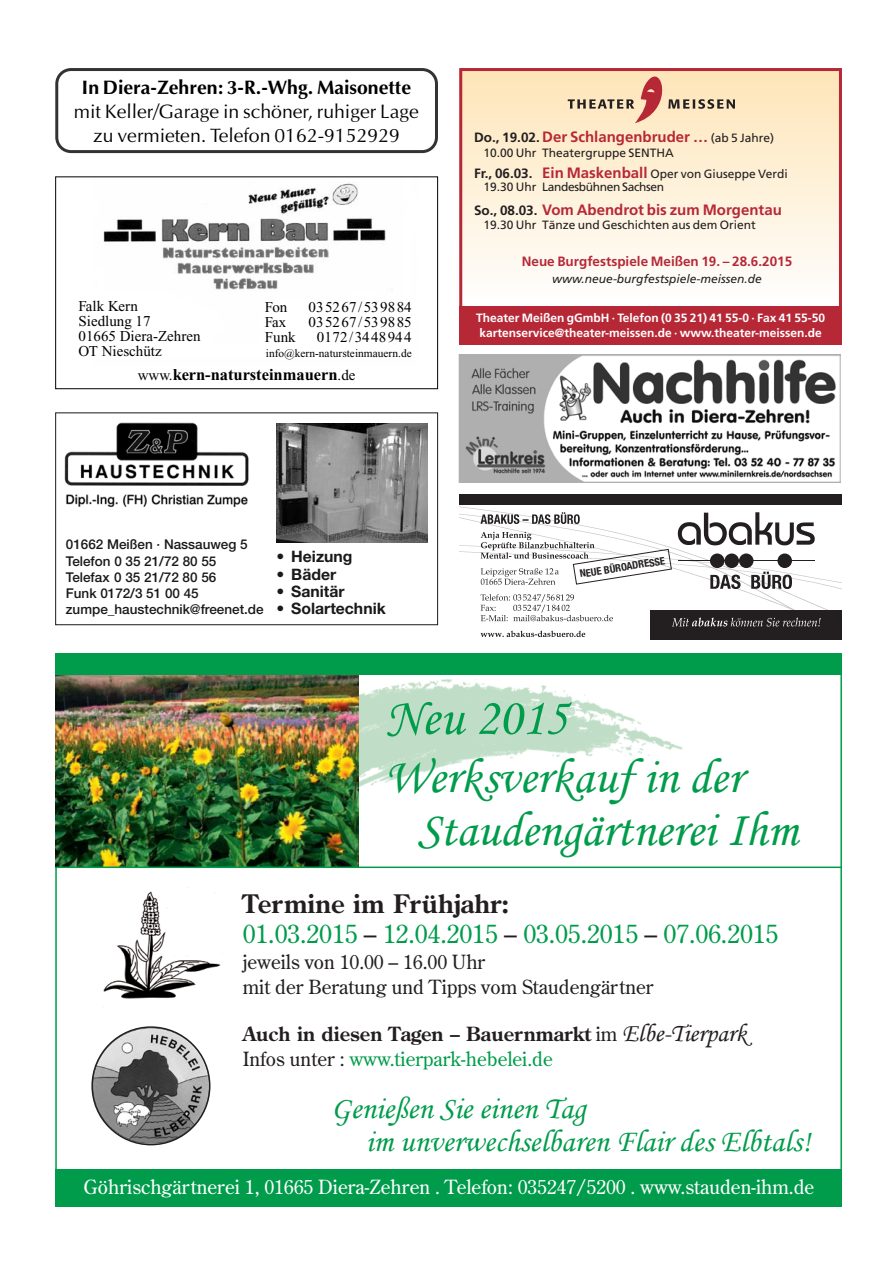
<style>
.page{position:relative;width:893px;height:1263px;background:#fff}
.page>*{position:absolute;margin:0;border:0;box-sizing:border-box;transform-origin:0 0}
.t1{font:52.5px "Monotype Corsiva";color:#009c4b}
.t2{font:49.5px/52.5px "Monotype Corsiva";color:#009c4b}
.t3{font:31.5px/33px "Monotype Corsiva";color:#009c4b}
.t4{font:25.5px/30.6px "Century Old Style Std";color:#009c4b}
.t5{font:700 19.5px/25.5px "Century Old Style Std";color:#231f20}
.t6{font:19.5px "Century Old Style Std";color:#fff}
.t7{font:19.5px/23.7px "Optima";color:#000;text-align:center}
.t8{font:19.5px/25.5px "Century Old Style Std";color:#231f20}
.t9{font:700 19.5px "Optima";color:#000}
.t10{font:700 16.5px "Times New Roman";color:#000}
.t11{font:700 15.75px "Helvetica Neue";color:#191919}
.t12{font:15px/15px "Times New Roman";color:#000}
.t13{font:700 15px "Frutiger";color:#b72837}
.t14{font:500 13.5px/16.2px "Helvetica Neue";color:#191919}
.t15{font:700 13.5px "Frutiger";color:#b72837}
.t16{font:12px/21px "Frutiger";color:#231f20}
.t17{font:700 12px/15px "Frutiger";color:#fff}
.t18{font:italic 12px "Frutiger";color:#231f20}
.t19{font:12px "Frutiger";letter-spacing:-.03em;color:#231f20}
.t20{font:11.4px "Times New Roman";color:#000}
.t21{font:700 condensed 10.5px "Helvetica Neue";color:#231f20}
.s1{font-weight:400;font-size:15px}
.s2{font-size:13.5px;color:#231f20}
.s3{font-weight:400;font-size:12px;color:#231f20}
.s4{font-weight:700;font-size:13.5px}
.s5{font-weight:700;font-size:15px;color:#b72837}
.s6{font-weight:700;color:#231f20}
.s7{color:#231f20}
.s8{font-weight:400}
.s9{font-family:"Monotype Corsiva";font-weight:400;font-size:25.5px}
.s10{font-weight:400;color:#009c4b}
</style>
<div class="page">
<img style="left:334px;top:653px;width:348px;height:134px">
<div style="left:55px;top:1169px;width:787px;height:37px;background:#009c4b"></div>
<div style="left:55px;top:654px;width:787px;height:21px;background:#009c4b"></div>
<img style="left:56px;top:675px;width:303px;height:191px">
<img style="left:103px;top:887px;width:118px;height:121px">
<hr style="left:55px;top:866px;width:787px;height:2px;background:#009c4b">
<img style="left:94px;top:1027px;width:116px;height:117px">
<div style="left:91px;top:1026px;width:119px;height:119px;border:2px solid #231f20;border-radius:50%"></div>
<div style="left:459px;top:68px;width:383px;height:232px;background:linear-gradient(to bottom,#fee4b7,#fefefc)"></div>
<svg style="left:568px;top:77px;width:167px;height:46px;background:#e7c9a9"></svg>
<div style="left:459px;top:306px;width:383px;height:38px;background:#b72837"></div>
<div style="left:459px;top:68px;width:383px;height:276px;border:3px solid #b72837"></div>
<div style="left:459px;top:495px;width:383px;height:9px;background:#231f20"></div>
<div style="left:651px;top:610px;width:191px;height:29px;background:#231f20"></div>
<svg style="left:459px;top:506px;width:383px;height:132px"></svg>
<img style="left:458px;top:355px;width:383px;height:128px">
<img style="left:64px;top:422px;width:185px;height:85px">
<div style="left:55px;top:412px;width:383px;height:213px;border:1px solid #191919"></div>
<img style="left:276px;top:423px;width:151px;height:119px">
<img style="left:103px;top:183px;width:289px;height:107px">
<div style="left:55px;top:176px;width:383px;height:213px;border:1px solid #000"></div>
<svg style="left:55px;top:68px;width:383px;height:85px"></svg>
<h3 class="t9" style="left:82px;top:75px;width:331px">In Diera-Zehren: 3-R.-Whg. Maisonette</h3>
<h3 class="t7" style="left:74px;top:99px;width:347px">mit Keller/Garage in schöner, ruhiger Lage zu vermieten. Telefon 0162-9152929</h3>
<p class="t12" style="left:79px;top:299px;width:124px">Falk Kern<br>Siedlung 17<br>01665 Diera-Zehren<br>OT Nieschütz</p>
<p class="t12" style="left:265px;top:300px;width:24px">Fon</p>
<p class="t12" style="left:309px;top:300px;width:105px">035267/539884</p>
<p class="t12" style="left:265px;top:315px;width:23px">Fax</p>
<p class="t12" style="left:309px;top:315px;width:105px">035267/539885</p>
<p class="t12" style="left:265px;top:330px;width:32px">Funk</p>
<p class="t12" style="left:317px;top:330px;width:96px">0172/3448944</p>
<p class="t20" style="left:266px;top:347px;width:147px">info@kern-natursteinmauern.de</p>
<h3 class="t10" style="left:138px;top:365px;width:219px"><span class="s1">www.</span>kern-natursteinmauern<span class="s1">.de</span></h3>
<p class="t13" style="left:474px;top:128px;width:302px"><span class="s2">Do., 19.02.</span> Der Schlangenbruder … <span class="s3">(ab 5 Jahre)</span></p>
<p class="t16" style="left:474px;top:142px;width:315px;text-indent:9px">10.00 Uhr Theatergruppe SENTHA<br><span class="s4">Fr., 06.03.</span> <span class="s5">Ein Maskenball</span> Oper von Giuseppe Verdi</p>
<p class="t19" style="left:483px;top:180px;width:182px">19.30 Uhr Landesbühnen Sachsen</p>
<p class="t13" style="left:474px;top:201px;width:309px"><span class="s2">So., 08.03.</span> Vom Abendrot bis zum Morgentau</p>
<p class="t16" style="left:483px;top:214px;width:274px">19.30 Uhr Tänze und Geschichten aus dem Orient</p>
<p class="t15" style="left:522px;top:254px;width:272px">Neue Burgfestspiele Meißen 19. – 28.6.2015</p>
<p class="t18" style="left:552px;top:272px;width:211px">www.neue-burgfestspiele-meissen.de</p>
<p class="t17" style="left:476px;top:310px;width:351px">Theater Meißen gGmbH · Telefon (0 35 21) 41 55-0 · Fax 41 55-50 kartenservice@theater-meissen.de · www.theater-meissen.de</p>
<p class="t14" style="left:66px;top:536px;width:199px">01662 Meißen · Nassauweg 5<br>Telefon 0 35 21/72 80 55<br>Telefax 0 35 21/72 80 56<br>Funk 0172/3 51 00 45 zumpe_haustechnik@freenet.de</p>
<h3 class="t11" style="left:276px;top:547px;width:78px">• Heizung</h3>
<h3 class="t11" style="left:276px;top:564px;width:61px">• Bäder</h3>
<h3 class="t11" style="left:276px;top:581px;width:70px">• Sanitär</h3>
<h3 class="t11" style="left:276px;top:599px;width:111px">• Solartechnik</h3>
<p class="t21" style="left:579px;top:567px;width:87px;rotate:-9deg">NEUE BÜROADRESSE</p>
<h1 class="t1" style="left:385px;top:686px;width:184px">Neu 2015</h1>
<h2 class="t2" style="left:417px;top:751px;width:382px;text-indent:-33px">Werksverkauf in der<br>Staudengärtnerei Ihm</h2>
<h3 class="t4" style="left:243px;top:888px;width:537px"><span class="s6">Termine im Frühjahr:<br></span>01.03.2015 <span class="s7">–</span> 12.04.2015 <span class="s7">–</span> 03.05.2015 <span class="s7">–</span> 07.06.2015</h3>
<h3 class="t8" style="left:243px;top:948px;width:412px">jeweils von 10.00 – 16.00 Uhr<br>mit der Beratung und Tipps vom Staudengärtner</h3>
<h3 class="t5" style="left:243px;top:1020px;width:505px">Auch in diesen Tagen – Bauernmarkt <span class="s8">im</span> <span class="s9">Elbe-Tierpark<br></span><span class="s8">Infos unter :</span> <span class="s10">www.tierpark-hebelei.de</span></h3>
<h3 class="t3" style="left:366px;top:1091px;width:446px;text-indent:-35px">Genießen Sie einen Tag<br>im unverwechselbaren Flair des Elbtals!</h3>
<h3 class="t6" style="left:84px;top:1174px;width:732px">Göhrischgärtnerei 1, 01665 Diera-Zehren . Telefon: 035247/5200 . www.stauden-ihm.de</h3>
</div>
